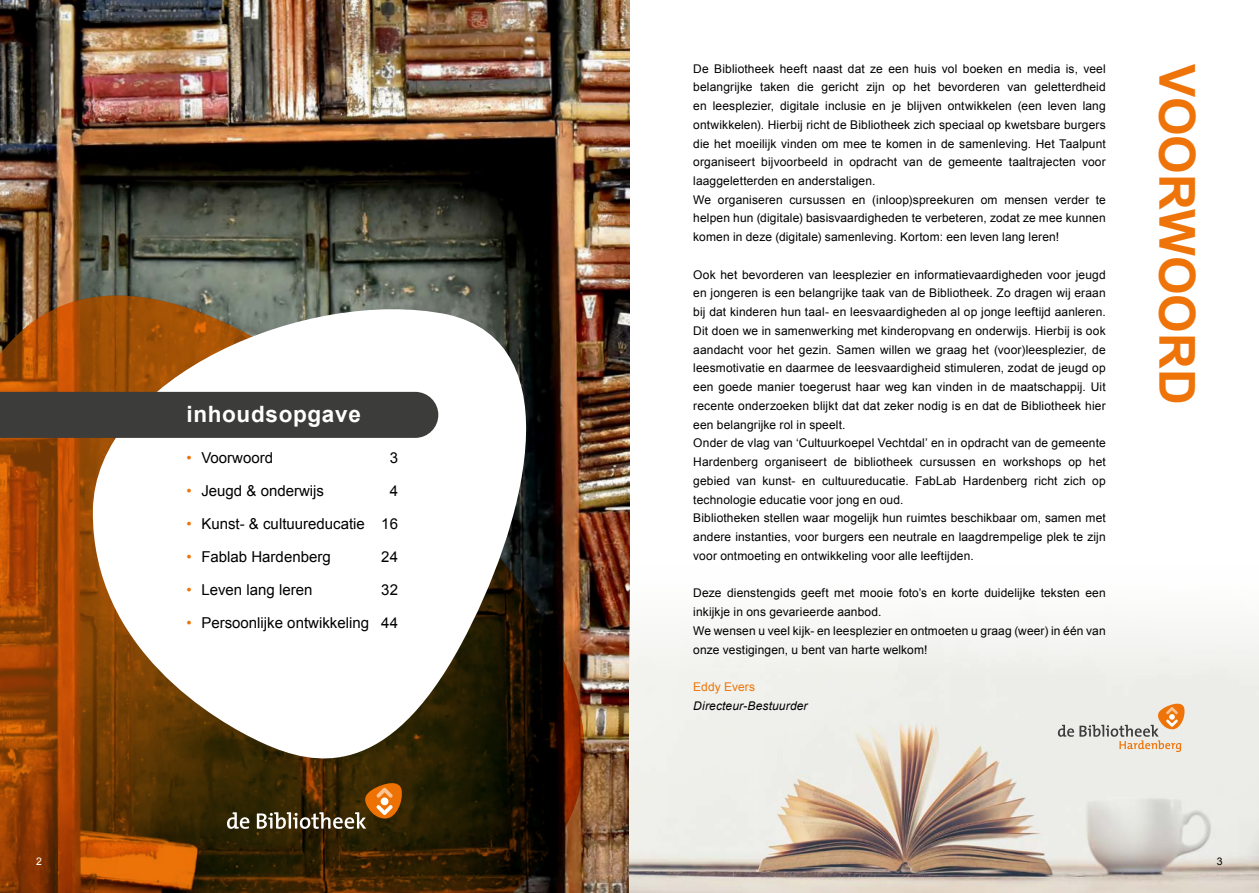
<style>
.page{position:relative;width:1259px;height:893px;background:#fff}
.page>*{position:absolute;margin:0;border:0;box-sizing:border-box;transform-origin:0 0}
.t1{font:700 49.5px "Arial";color:#ee7409}
.t2{font:700 22.5px "Arial";letter-spacing:.03em;color:#fff}
.t3{font:15px "Arial";color:#000}
.t4{font:12px/18.8px "Arial";letter-spacing:.01em;color:#000}
.t5{font:italic 12px "Arial";letter-spacing:.015em;color:#000}
.t6{font:12px "Arial";letter-spacing:.01em;color:#ee7409}
.t7{font:10.5px "Arial";color:#fff}
.t8{font:10.5px "Arial";color:#000}
.s1{color:#ee7409}
</style>
<div class="page">
<img style="left:0;top:0;width:629px;height:242px">
<img style="left:0;top:242px;width:630px;height:651px">
<svg style="left:91px;top:286px;width:483px;height:495px"></svg>
<img style="left:629px;top:566px;width:630px;height:327px">
<svg style="left:1058px;top:701px;width:128px;height:51px;background:#e0d5c7"></svg>
<svg style="left:227px;top:812px;width:22px;height:17px"></svg>
<svg style="left:257px;top:783px;width:145px;height:46px;background:#674a22"></svg>
<div style="left:0;top:392px;width:438px;height:46px;background:#3c3c3b"></div>
<h2 class="t2" style="left:186px;top:400px;width:176px">inhoudsopgave</h2>
<p class="t3" style="left:186px;top:448px;width:88px"><span class="s1">•</span> Voorwoord</p>
<p class="t3" style="left:390px;top:448px;width:10px">3</p>
<p class="t3" style="left:186px;top:481px;width:139px"><span class="s1">•</span> Jeugd &amp; onderwijs</p>
<p class="t3" style="left:390px;top:481px;width:10px">4</p>
<p class="t3" style="left:186px;top:514px;width:213px"><span class="s1">•</span> Kunst- &amp; cultuureducatie 16</p>
<p class="t3" style="left:186px;top:547px;width:146px"><span class="s1">•</span> Fablab Hardenberg</p>
<p class="t3" style="left:381px;top:547px;width:18px">24</p>
<p class="t3" style="left:186px;top:580px;width:127px"><span class="s1">•</span> Leven lang leren</p>
<p class="t3" style="left:381px;top:580px;width:18px">32</p>
<p class="t3" style="left:186px;top:613px;width:213px"><span class="s1">•</span> Persoonlijke ontwikkeling 44</p>
<p class="t4" style="left:693px;top:59px;width:414px">De Bibliotheek heeft naast dat ze een huis vol boeken en media is, veel belangrijke taken die gericht zijn op het bevorderen van geletterdheid en leesplezier, digitale inclusie en je blijven ontwikkelen (een leven lang ontwikkelen). Hierbij richt de Bibliotheek zich speciaal op kwetsbare burgers die het moeilijk vinden om mee te komen in de samenleving. Het Taalpunt organiseert bijvoorbeeld in opdracht van de gemeente taaltrajecten voor laaggeletterden en anderstaligen.<br>We organiseren cursussen en (inloop)spreekuren om mensen verder te helpen hun (digitale) basisvaardigheden te verbeteren, zodat ze mee kunnen komen in deze (digitale) samenleving. Kortom: een leven lang leren!</p>
<p class="t4" style="left:693px;top:265px;width:414px">Ook het bevorderen van leesplezier en informatievaardigheden voor jeugd en jongeren is een belangrijke taak van de Bibliotheek. Zo dragen wij eraan bij dat kinderen hun taal- en leesvaardigheden al op jonge leeftijd aanleren.<br>Dit doen we in samenwerking met kinderopvang en onderwijs. Hierbij is ook aandacht voor het gezin. Samen willen we graag het (voor)leesplezier, de leesmotivatie en daarmee de leesvaardigheid stimuleren, zodat de jeugd op een goede manier toegerust haar weg kan vinden in de maatschappij. Uit recente onderzoeken blijkt dat dat zeker nodig is en dat de Bibliotheek hier een belangrijke rol in speelt.<br>Onder de vlag van ‘Cultuurkoepel Vechtdal’ en in opdracht van de gemeente Hardenberg organiseert de bibliotheek cursussen en workshops op het gebied van kunst- en cultuureducatie. FabLab Hardenberg richt zich op technologie educatie voor jong en oud.<br>Bibliotheken stellen waar mogelijk hun ruimtes beschikbaar om, samen met andere instanties, voor burgers een neutrale en laagdrempelige plek te zijn voor ontmoeting en ontwikkeling voor alle leeftijden.</p>
<p class="t4" style="left:693px;top:584px;width:414px">Deze dienstengids geeft met mooie foto’s en korte duidelijke teksten een inkijkje in ons gevarieerde aanbod.<br>We wensen u veel kijk- en leesplezier en ontmoeten u graag (weer) in één van onze vestigingen, u bent van harte welkom!</p>
<p class="t6" style="left:693px;top:679px;width:63px">Eddy Evers</p>
<p class="t5" style="left:693px;top:698px;width:116px">Directeur-Bestuurder</p>
<h1 class="t1" style="left:1209px;top:64px;width:342px;rotate:90deg">VOORWOORD</h1>
<p class="t7" style="left:36px;top:855px;width:7px">2</p>
<p class="t8" style="left:1216px;top:855px;width:7px">3</p>
</div>
